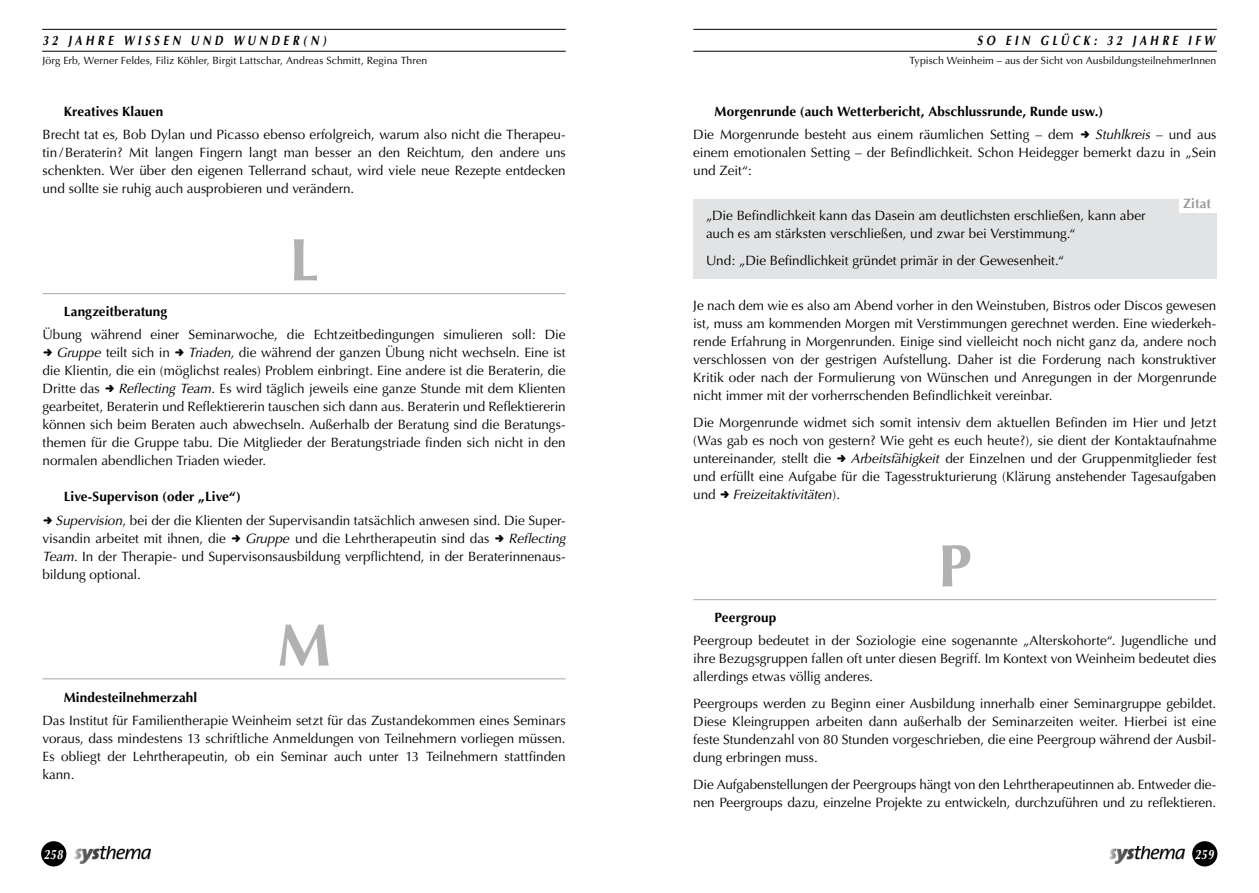
<style>
.page{position:relative;width:1259px;height:893px;background:#fff}
.page>*{position:absolute;margin:0;border:0;box-sizing:border-box;transform-origin:0 0}
.t1{font:700 60px "Optima";color:#b0b1b3}
.t2{font:13.5px/18px "Optima";letter-spacing:-.005em;color:#000;text-align:justify}
.t3{font:700 13.5px "Optima";letter-spacing:.01em;color:#000}
.t4{font:italic 700 13.5px "Optima";letter-spacing:.335em;color:#000;scale:.8 1}
.t5{font:italic 13.5px "Optima";letter-spacing:-.015em;color:#000}
.t6{font:italic 700 13.5px "Optima";letter-spacing:.05em;color:#fff;scale:.8 1}
.t7{font:700 13.5px "Optima";color:#9b9c9d}
.t8{font:10.5px "Optima";letter-spacing:.005em;color:#000}
.s1{font-style:italic}
.s2{font-weight:700}
.s3{font-style:normal}
</style>
<div class="page">
<hr style="left:42px;top:29px;width:524px;height:1px;background:#000">
<hr style="left:42px;top:51px;width:524px;height:1px;background:#000">
<img style="left:74px;top:846px;width:76px;height:18px">
<div style="left:41px;top:841px;width:25px;height:25px;background:#000;border-radius:50%"></div>
<hr style="left:693px;top:29px;width:523px;height:1px;background:#000">
<hr style="left:693px;top:51px;width:523px;height:1px;background:#000">
<img style="left:1109px;top:846px;width:76px;height:18px">
<div style="left:1192px;top:841px;width:25px;height:25px;background:#000;border-radius:50%"></div>
<div style="left:693px;top:199px;width:523px;height:80px;background:#e2e3e4"></div>
<div style="left:1179px;top:199px;width:37px;height:13px;background:#fff"></div>
<hr style="left:43px;top:293px;width:523px;height:1px;background:#b0b1b3">
<hr style="left:43px;top:678px;width:523px;height:1px;background:#b0b1b3">
<hr style="left:693px;top:599px;width:523px;height:1px;background:#b0b1b3">
<p class="t4" style="left:43px;top:32px;width:356px">32 JAHRE WISSEN UND WUNDER(N)</p>
<p class="t4" style="left:977px;top:32px;width:298px">SO EIN GLÜCK: 32 JAHRE IFW</p>
<p class="t8" style="left:909px;top:54px;width:308px">Typisch Weinheim – aus der Sicht von AusbildungsteilnehmerInnen</p>
<p class="t8" style="left:43px;top:54px;width:386px">Jörg Erb, Werner Feldes, Filiz Köhler, Birgit Lattschar, Andreas Schmitt, Regina Thren</p>
<p class="t3" style="left:64px;top:104px;width:101px">Kreatives Klauen</p>
<p class="t2" style="left:43px;top:126px;width:525px">Brecht tat es, Bob Dylan und Picasso ebenso erfolgreich, warum also nicht die Therapeu&shy;tin / Beraterin? Mit langen Fingern langt man besser an den Reichtum, den andere uns schenkten. Wer über den eigenen Tellerrand schaut, wird viele neue Rezepte entdecken und sollte sie ruhig auch ausprobieren und verändern.</p>
<h1 class="t1" style="left:289px;top:225px;width:31px">L</h1>
<p class="t3" style="left:64px;top:304px;width:105px">Langzeitberatung</p>
<p class="t2" style="left:56px;top:326px;width:511px;text-indent:-14px">Übung während einer Seminarwoche, die Echtzeitbedingungen simulieren soll: Die<br><span class="s1">Gruppe</span> teilt sich in</p>
<p class="t2" style="left:43px;top:344px;width:525px;text-indent:146px"><span class="s1">Triaden</span>, die während der ganzen Übung nicht wechseln. Eine ist die Klientin, die ein (möglichst reales) Problem einbringt. Eine andere ist die Beraterin, die Dritte das</p>
<p class="t2" style="left:43px;top:380px;width:525px;text-indent:76px"><span class="s1">Reflecting Team</span>. Es wird täglich jeweils eine ganze Stunde mit dem Klienten gearbeitet, Beraterin und Reflektiererin tauschen sich dann aus. Beraterin und Reflektiererin können sich beim Beraten auch abwechseln. Außerhalb der Beratung sind die Beratungs&shy;themen für die Gruppe tabu. Die Mitglieder der Beratungstriade finden sich nicht in den normalen abendlichen Triaden wieder.</p>
<p class="t2" style="left:56px;top:485px;width:511px;line-height:23.1px;text-indent:8px"><span class="s2">Live-Supervison (oder „Live“)<br></span><span class="s1">Supervision</span>, bei der die Klienten der Supervisandin tatsächlich anwesen sind. Die Super-</p>
<p class="t2" style="left:43px;top:529px;width:185px">visandin arbeitet mit ihnen, die</p>
<p class="t2" style="left:245px;top:529px;width:246px"><span class="s1">Gruppe</span> und die Lehrtherapeutin sind das</p>
<p class="t2" style="left:43px;top:529px;width:524px;text-indent:466px"><span class="s1">Reflecting Team</span>. In der Therapie- und Supervisonsausbildung verpflichtend, in der Beraterinnenaus&shy;bildung optional.</p>
<h1 class="t1" style="left:277px;top:610px;width:55px">M</h1>
<p class="t3" style="left:64px;top:689px;width:135px">Mindesteilnehmerzahl</p>
<p class="t2" style="left:43px;top:711px;width:524px">Das Institut für Familientherapie Weinheim setzt für das Zustandekommen eines Seminars voraus, dass mindestens 13 schriftliche Anmeldungen von Teilnehmern vorliegen müssen.<br>Es obliegt der Lehrtherapeutin, ob ein Seminar auch unter 13 Teilnehmern stattfinden kann.</p>
<p class="t3" style="left:714px;top:104px;width:390px">Morgenrunde (auch Wetterbericht, Abschlussrunde, Runde usw.)</p>
<p class="t2" style="left:693px;top:126px;width:382px">Die Morgenrunde besteht aus einem räumlichen Setting – dem</p>
<p class="t2" style="left:693px;top:126px;width:524px;text-indent:402px"><span class="s1">Stuhlkreis</span> – und aus einem emotionalen Setting – der Befindlichkeit. Schon Heidegger bemerkt dazu in „Sein und Zeit“:</p>
<p class="t2" style="left:706px;top:207px;width:441px">„Die Befindlichkeit kann das Dasein am deutlichsten erschließen, kann aber auch es am stärksten verschließen, und zwar bei Verstimmung.“</p>
<p class="t2" style="left:706px;top:252px;width:359px">Und: „Die Befindlichkeit gründet primär in der Gewesenheit.“</p>
<p class="t2" style="left:693px;top:297px;width:525px">Je nach dem wie es also am Abend vorher in den Weinstuben, Bistros oder Discos gewesen ist, muss am kommenden Morgen mit Verstimmungen gerechnet werden. Eine wiederkeh&shy;rende Erfahrung in Morgenrunden. Einige sind vielleicht noch nicht ganz da, andere noch verschlossen von der gestrigen Aufstellung. Daher ist die Forderung nach konstruktiver Kritik oder nach der Formulierung von Wünschen und Anregungen in der Morgenrunde nicht immer mit der vorherrschenden Befindlichkeit vereinbar.</p>
<p class="t2" style="left:693px;top:414px;width:525px">Die Morgenrunde widmet sich somit intensiv dem aktuellen Befinden im Hier und Jetzt (Was gab es noch von gestern? Wie geht es euch heute?), sie dient der Kontaktaufnahme untereinander, stellt die</p>
<p class="t7" style="left:1183px;top:196px;width:29px">Zitat</p>
<p class="t2" style="left:693px;top:450px;width:525px;text-indent:158px"><span class="s1">Arbeitsfähigkeit</span> der Einzelnen und der Gruppenmitglieder fest und erfüllt eine Aufgabe für die Tagesstrukturierung (Klärung anstehender Tagesaufgaben und</p>
<p class="t5" style="left:732px;top:487px;width:109px">Freizeitaktivitäten<span class="s3">).</span></p>
<h1 class="t1" style="left:938px;top:531px;width:35px">P</h1>
<p class="t3" style="left:714px;top:610px;width:63px">Peergroup</p>
<p class="t2" style="left:693px;top:632px;width:525px">Peergroup bedeutet in der Soziologie eine sogenannte „Alterskohorte“. Jugendliche und ihre Bezugsgruppen fallen oft unter diesen Begriff. Im Kontext von Weinheim bedeutet dies allerdings etwas völlig anderes.</p>
<p class="t2" style="left:693px;top:695px;width:524px">Peergroups werden zu Beginn einer Ausbildung innerhalb einer Seminargruppe gebildet.<br>Diese Kleingruppen arbeiten dann außerhalb der Seminarzeiten weiter. Hierbei ist eine feste Stundenzahl von 80 Stunden vorgeschrieben, die eine Peergroup während der Ausbil&shy;dung erbringen muss.</p>
<p class="t2" style="left:693px;top:776px;width:524px">Die Aufgabenstellungen der Peergroups hängt von den Lehrtherapeutinnen ab. Entweder die&shy;nen Peergroups dazu, einzelne Projekte zu entwickeln, durchzuführen und zu reflektieren.</p>
<p class="t6" style="left:44px;top:846px;width:25px">258</p>
<p class="t6" style="left:1194px;top:846px;width:25px">259</p>
</div>
